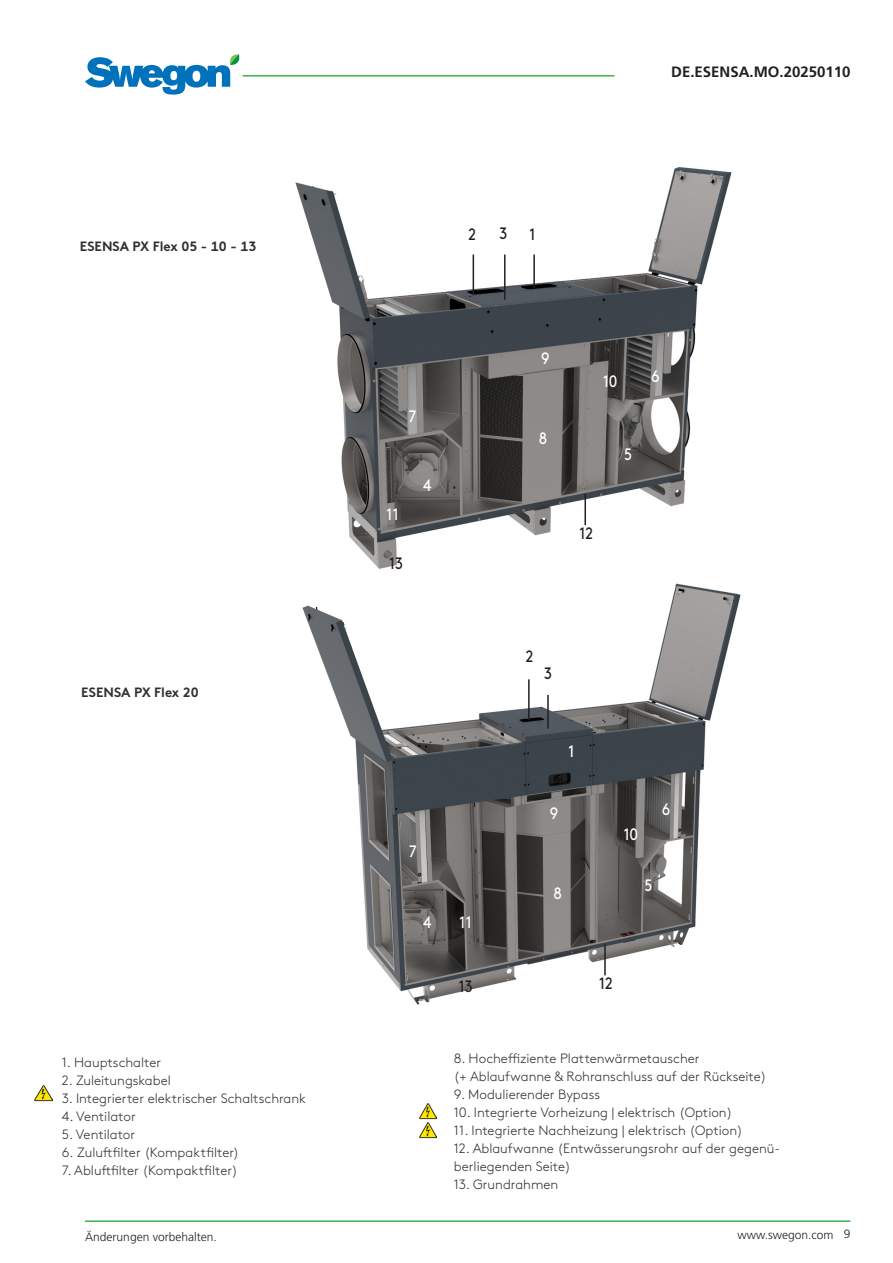
<style>
.page{position:relative;width:893px;height:1263px;background:#fff}
.page>*{position:absolute;margin:0;border:0;box-sizing:border-box;transform-origin:0 0}
.t1{font:16.5px "Swegon Brown";color:#fff;scale:.89 1}
.t2{font:16.5px "Swegon Brown";color:#231f20;scale:.89 1}
.t3{font:700 15px "Frutiger LT Pro";color:#231f20}
.t4{font:300 13.5px/18px "Swegon Brown";color:#312f30}
.Table_graph_light_6{font:700 13.5px "Swegon Brown";color:#312f30}
.t5{font:300 12px "Frutiger LT Pro";color:#231f20}
</style>
<div class="page">
<svg style="left:85px;top:54px;width:154px;height:41px"></svg>
<hr style="left:85px;top:1220px;width:765px;height:2px;background:#3ab54a">
<hr style="left:242px;top:75px;width:372px;height:2px;background:#3ab54a">
<img style="left:295px;top:167px;width:437px;height:402px">
<img style="left:35px;top:1085px;width:17px;height:16px">
<img style="left:420px;top:1103px;width:17px;height:16px">
<img style="left:420px;top:1122px;width:17px;height:17px">
<hr style="left:473px;top:254px;width:1px;height:41px;background:#231f20">
<hr style="left:504px;top:254px;width:2px;height:46px;background:#231f20">
<hr style="left:533px;top:254px;width:2px;height:34px;background:#231f20">
<hr style="left:584px;top:494px;width:2px;height:31px;background:#231f20">
<img style="left:302px;top:583px;width:439px;height:422px">
<hr style="left:528px;top:679px;width:2px;height:41px;background:#231f20">
<hr style="left:547px;top:695px;width:2px;height:34px;background:#231f20">
<hr style="left:604px;top:944px;width:2px;height:31px;background:#231f20">
<p class="Table_graph_light_6" style="left:80px;top:235px;width:178px">ESENSA PX Flex 05 - 10 - 13</p>
<p class="Table_graph_light_6" style="left:81px;top:681px;width:119px">ESENSA PX Flex 20</p>
<p class="t4" style="left:62px;top:1052px;width:101px">1. Hauptschalter</p>
<p class="t4" style="left:62px;top:1070px;width:110px">2. Zuleitungskabel</p>
<p class="t4" style="left:62px;top:1088px;width:246px">3. Integrierter elektrischer Schaltschrank</p>
<p class="t4" style="left:62px;top:1106px;width:75px">4. Ventilator</p>
<p class="t4" style="left:62px;top:1124px;width:75px">5. Ventilator</p>
<p class="t4" style="left:62px;top:1142px;width:179px">6. Zuluftfilter (Kompaktfilter)</p>
<p class="t4" style="left:62px;top:1160px;width:177px">7. Abluftfilter (Kompaktfilter)</p>
<p class="t5" style="left:85px;top:1229px;width:133px">Änderungen vorbehalten.</p>
<p class="t3" style="left:671px;top:63px;width:181px">DE.ESENSA.MO.20250110</p>
<p class="t2" style="left:468px;top:222px;width:10px">2</p>
<p class="t2" style="left:499px;top:221px;width:10px">3</p>
<p class="t2" style="left:530px;top:221px;width:8px">1</p>
<p class="t1" style="left:409px;top:404px;width:10px">7</p>
<p class="t1" style="left:386px;top:501px;width:15px">11</p>
<p class="t2" style="left:389px;top:550px;width:17px">13</p>
<p class="t1" style="left:423px;top:473px;width:11px">4</p>
<p class="t1" style="left:541px;top:345px;width:11px">9</p>
<p class="t1" style="left:539px;top:426px;width:11px">8</p>
<p class="t1" style="left:603px;top:369px;width:18px">10</p>
<p class="t1" style="left:651px;top:364px;width:11px">6</p>
<p class="t1" style="left:624px;top:442px;width:11px">5</p>
<p class="t2" style="left:580px;top:520px;width:17px">12</p>
<p class="t2" style="left:526px;top:643px;width:10px">2</p>
<p class="t2" style="left:544px;top:661px;width:10px">3</p>
<p class="t1" style="left:409px;top:838px;width:10px">7</p>
<p class="t1" style="left:423px;top:909px;width:11px">4</p>
<p class="t1" style="left:460px;top:909px;width:15px">11</p>
<p class="t2" style="left:459px;top:974px;width:17px">13</p>
<p class="t1" style="left:569px;top:738px;width:8px">1</p>
<p class="t1" style="left:550px;top:801px;width:11px">9</p>
<p class="t1" style="left:553px;top:880px;width:11px">8</p>
<p class="t1" style="left:624px;top:822px;width:18px">10</p>
<p class="t1" style="left:662px;top:797px;width:11px">6</p>
<p class="t1" style="left:645px;top:873px;width:11px">5</p>
<p class="t2" style="left:599px;top:971px;width:17px">12</p>
<p class="t4" style="left:454px;top:1048px;width:314px">8. Hocheffiziente Plattenwärmetauscher<br>(+ Ablaufwanne &amp; Rohranschluss auf der Rückseite)</p>
<p class="t4" style="left:454px;top:1084px;width:148px">9. Modulierender Bypass</p>
<p class="t4" style="left:454px;top:1102px;width:280px">10. Integrierte Vorheizung | elektrisch (Option)</p>
<p class="t4" style="left:454px;top:1120px;width:291px">11. Integrierte Nachheizung | elektrisch (Option)</p>
<p class="t4" style="left:454px;top:1138px;width:328px">12. Ablaufwanne (Entwässerungsrohr auf der gegenü&shy;berliegenden Seite)</p>
<p class="t4" style="left:454px;top:1174px;width:106px">13. Grundrahmen</p>
<p class="t5" style="left:738px;top:1227px;width:114px">www.swegon.com 9</p>
</div>
